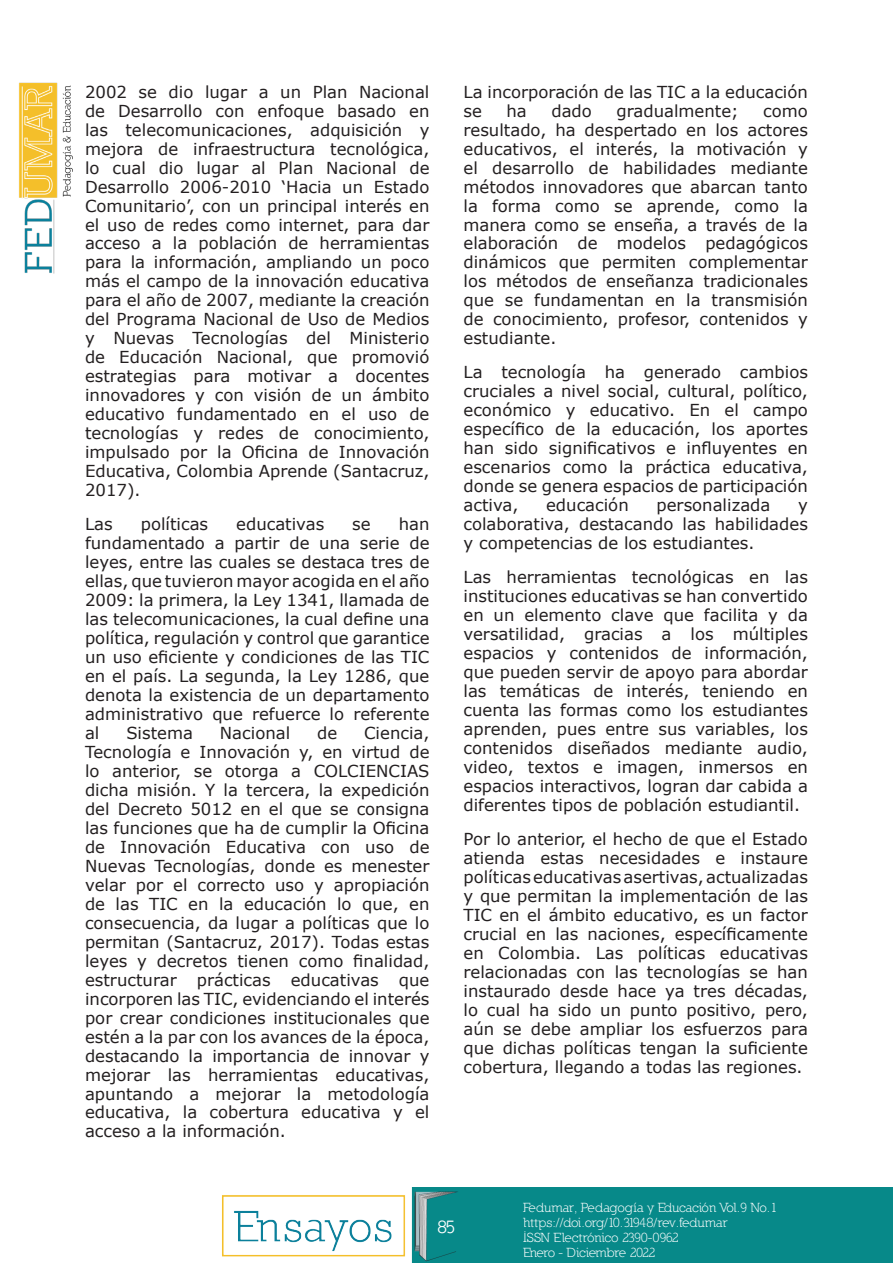
<style>
.page{position:relative;width:893px;height:1263px;background:#fff}
.page>*{position:absolute;margin:0;border:0;box-sizing:border-box;transform-origin:0 0}
.t1{font:700 18px "Nilland";color:#fff}
.t2{font:16.5px/18.9px "Verdana";color:#231f20;text-align:justify}
.t3{font:13.5px/15px "Nilland";letter-spacing:-.035em;color:#fff}
</style>
<div class="page">
<img style="left:222px;top:1188px;width:671px;height:75px">
<img style="left:19px;top:82px;width:54px;height:192px">
<p class="t2" style="left:85px;top:82px;width:346px">2002 se dio lugar a un Plan Nacional de Desarrollo con enfoque basado en las telecomunicaciones, adquisición y mejora de infraestructura tecnológica, lo cual dio lugar al Plan Nacional de Desarrollo 2006-2010 ‘Hacia un Estado Comunitario’, con un principal interés en el uso de redes como internet, para dar acceso a la población de herramientas para la información, ampliando un poco más el campo de la innovación educativa para el año de 2007, mediante la creación del Programa Nacional de Uso de Medios y Nuevas Tecnologías del Ministerio de Educación Nacional, que promovió estrategias para motivar a docentes innovadores y con visión de un ámbito educativo fundamentado en el uso de tecnologías y redes de conocimiento, impulsado por la Oficina de Innovación Educativa, Colombia Aprende (Santacruz, 2017).</p>
<p class="t2" style="left:85px;top:514px;width:29px">Las</p>
<p class="t2" style="left:141px;top:514px;width:69px">políticas</p>
<p class="t2" style="left:236px;top:514px;width:90px">educativas</p>
<p class="t2" style="left:352px;top:514px;width:20px">se</p>
<p class="t2" style="left:85px;top:514px;width:346px;text-indent:314px">han fundamentado a partir de una serie de leyes, entre las cuales se destaca tres de ellas, que tuvieron mayor acogida en el año 2009: la primera, la Ley 1341, llamada de las telecomunicaciones, la cual define una política, regulación y control que garantice un uso eficiente y condiciones de las TIC en el país. La segunda, la Ley 1286, que denota la existencia de un departamento administrativo que refuerce lo referente al</p>
<p class="t2" style="left:126px;top:723px;width:68px">Sistema</p>
<p class="t2" style="left:220px;top:723px;width:72px">Nacional</p>
<p class="t2" style="left:317px;top:723px;width:22px">de</p>
<p class="t2" style="left:85px;top:723px;width:346px;text-indent:279px">Ciencia, Tecnología e Innovación y, en virtud de lo anterior, se otorga a COLCIENCIAS dicha misión. Y la tercera, la expedición del Decreto 5012 en el que se consigna las funciones que ha de cumplir la Oficina de Innovación Educativa con uso de Nuevas Tecnologías, donde es menester velar por el correcto uso y apropiación de las TIC en la educación lo que, en consecuencia, da lugar a políticas que lo permitan (Santacruz, 2017). Todas estas leyes y decretos tienen como finalidad, estructurar prácticas educativas que incorporen las TIC, evidenciando el interés por crear condiciones institucionales que estén a la par con los avances de la época, destacando la importancia de innovar y mejorar las herramientas educativas, apuntando a mejorar la metodología educativa, la cobertura educativa y el acceso a la información.</p>
<p class="t2" style="left:463px;top:82px;width:346px">La incorporación de las TIC a la educación se</p>
<p class="t2" style="left:506px;top:101px;width:22px">ha</p>
<p class="t2" style="left:551px;top:101px;width:42px">dado</p>
<p class="t2" style="left:616px;top:101px;width:124px">gradualmente;</p>
<p class="t2" style="left:463px;top:101px;width:346px;text-indent:300px">como resultado, ha despertado en los actores educativos, el interés, la motivación y el desarrollo de habilidades mediante métodos innovadores que abarcan tanto la forma como se aprende, como la manera como se enseña, a través de la elaboración de modelos pedagógicos dinámicos que permiten complementar los métodos de enseñanza tradicionales que se fundamentan en la transmisión de conocimiento, profesor, contenidos y estudiante.</p>
<p class="t2" style="left:463px;top:363px;width:346px">La tecnología ha generado cambios cruciales a nivel social, cultural, político, económico y educativo. En el campo específico de la educación, los aportes han sido significativos e influyentes en escenarios como la práctica educativa, donde se genera espacios de participación activa,</p>
<p class="t2" style="left:546px;top:496px;width:84px">educación</p>
<p class="t2" style="left:656px;top:496px;width:115px">personalizada</p>
<p class="t2" style="left:463px;top:495px;width:346px;text-indent:335px">y colaborativa, destacando las habilidades y competencias de los estudiantes.</p>
<p class="t2" style="left:463px;top:567px;width:346px">Las herramientas tecnológicas en las instituciones educativas se han convertido en un elemento clave que facilita y da versatilidad, gracias a los múltiples espacios y contenidos de información, que pueden servir de apoyo para abordar las temáticas de interés, teniendo en cuenta las formas como los estudiantes aprenden, pues entre sus variables, los contenidos diseñados mediante audio, video, textos e imagen, inmersos en espacios interactivos, logran dar cabida a diferentes tipos de población estudiantil.</p>
<p class="t2" style="left:463px;top:829px;width:346px">Por lo anterior, el hecho de que el Estado atienda estas necesidades e instaure políticas educativas asertivas, actualizadas y que permitan la implementación de las TIC en el ámbito educativo, es un factor crucial en las naciones, específicamente en Colombia. Las políticas educativas relacionadas con las tecnologías se han instaurado desde hace ya tres décadas, lo cual ha sido un punto positivo, pero, aún se debe ampliar los esfuerzos para que dichas políticas tengan la suficiente cobertura, llegando a todas las regiones.</p>
<p class="t1" style="left:438px;top:1216px;width:19px">85</p>
<p class="t3" style="left:523px;top:1200px;width:256px">Fedumar, Pedagogía y Educación Vol.9 No.1 https://doi.org/10.31948/rev.fedumar<br>ISSN Electrónico 2390-0962<br>Enero - Diciembre 2022</p>
</div>
